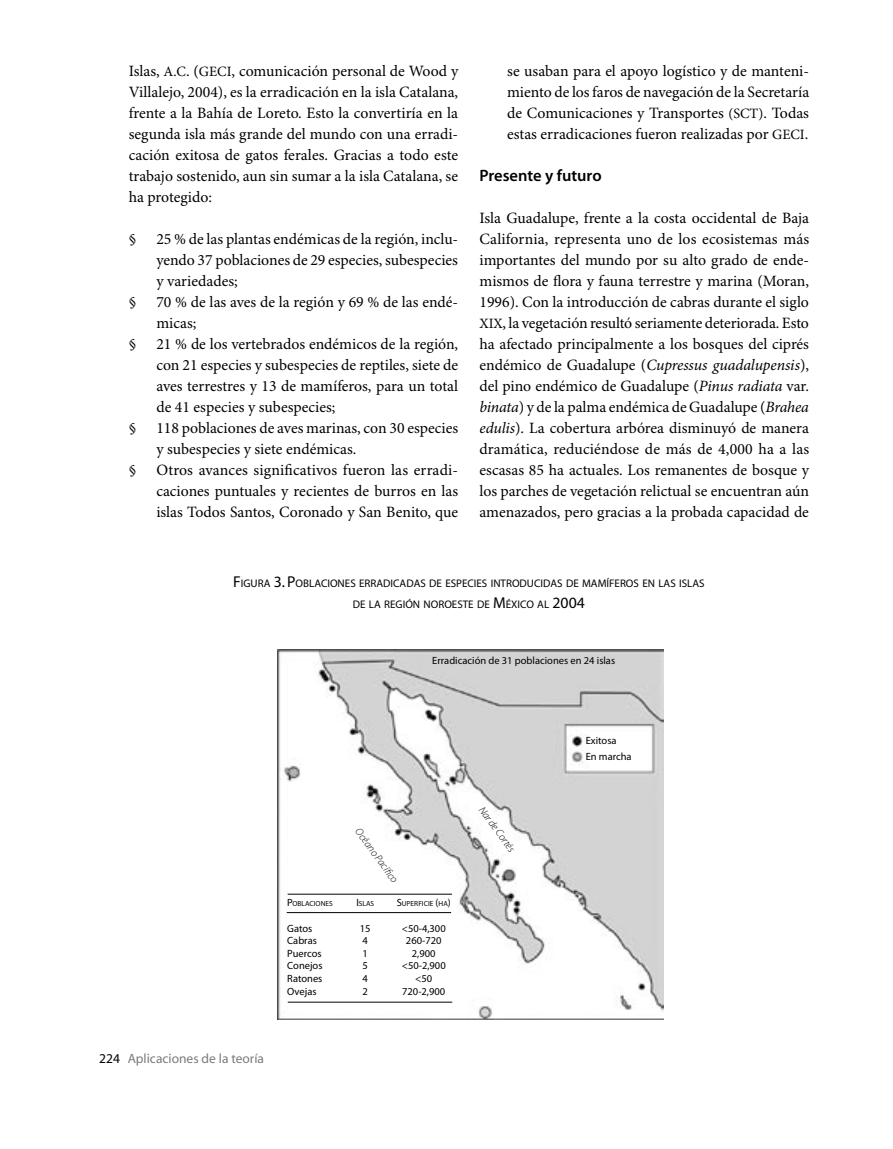
<style>
.page{position:relative;width:893px;height:1149px;background:#fff}
.page>*{position:absolute;margin:0;border:0;box-sizing:border-box;transform-origin:0 0}
.t1{font:600 16.5px "Myriad Pro";color:#000}
.t2{font:15.75px/21px "Minion Pro";color:#000;text-align:justify}
.t3{font:13.5px "Myriad";color:#7c7c7c}
.t4{font:11.1px/21px "Myriad";color:#000;text-align:center}
.t5{font:10.5px/16.5px "Myriad Pro";color:#000}
.t6{font:italic 300 10.5px "Myriad Pro";color:#000}
.t7{font:7.35px "Myriad Pro";color:#000}
.s1{font-size:14.25px}
.s2{font-style:italic}
.s3{font-size:15.75px}
.s4{color:#000}
.s5{font-size:10.5px}
</style>
<div class="page">
<img style="left:277px;top:649px;width:387px;height:369px">
<hr style="left:287px;top:912px;width:164px;height:1px;background:#000">
<hr style="left:288px;top:893px;width:164px;height:1px;background:#000">
<hr style="left:288px;top:1001px;width:164px;height:1px;background:#000">
<p class="t2" style="left:129px;top:61px;width:331px">Islas, <span class="s1">A.C</span>. (<span class="s1">GECI</span>, comunicación personal de Wood y Villalejo, 2004), es la erradicación en la isla Catalana, frente a la Bahía de Loreto. Esto la convertiría en la segunda isla más grande del mundo con una erradi&shy;cación exitosa de gatos ferales. Gracias a todo este trabajo sostenido, aun sin sumar a la isla Catalana, se ha protegido:</p>
<p class="t2" style="left:129px;top:229px;width:9px">§</p>
<p class="t2" style="left:156px;top:229px;width:303px">25 % de las plantas endémicas de la región, inclu&shy;yendo 37 poblaciones de 29 especies, subespecies y variedades;</p>
<p class="t2" style="left:129px;top:292px;width:9px">§</p>
<p class="t2" style="left:156px;top:292px;width:303px">70 % de las aves de la región y 69 % de las endé&shy;micas;</p>
<p class="t2" style="left:129px;top:334px;width:9px">§</p>
<p class="t2" style="left:156px;top:334px;width:303px">21 % de los vertebrados endémicos de la región, con 21 especies y subespecies de reptiles, siete de aves terrestres y 13 de mamíferos, para un total de 41 especies y subespecies;</p>
<p class="t2" style="left:129px;top:418px;width:9px">§</p>
<p class="t2" style="left:156px;top:418px;width:303px">118 poblaciones de aves marinas, con 30 especies y subespecies y siete endémicas.</p>
<p class="t2" style="left:129px;top:460px;width:9px">§</p>
<p class="t2" style="left:156px;top:460px;width:303px">Otros avances significativos fueron las erradi&shy;caciones puntuales y recientes de burros en las islas Todos Santos, Coronado y San Benito, que</p>
<p class="t2" style="left:507px;top:61px;width:304px">se usaban para el apoyo logístico y de manteni&shy;miento de los faros de navegación de la Secretaría de Comunicaciones y Transportes <span class="s1">(SCT)</span>. Todas estas erradicaciones fueron realizadas por <span class="s1">GECI</span>.</p>
<p class="t1" style="left:479px;top:166px;width:124px">Presente y futuro</p>
<p class="t2" style="left:479px;top:208px;width:331px">Isla Guadalupe, frente a la costa occidental de Baja California, representa uno de los ecosistemas más importantes del mundo por su alto grado de ende&shy;mismos de flora y fauna terrestre y marina (Moran, 1996). Con la introducción de cabras durante el siglo <span class="s1">XIX</span>, la vegetación resultó seriamente deteriorada. Esto ha afectado principalmente a los bosques del ciprés endémico de Guadalupe (<span class="s2">Cupressus guadalupensis</span>), del pino endémico de Guadalupe (<span class="s2">Pinus radiata</span> var. <span class="s2">binata</span>) y de la palma endémica de Guadalupe (<span class="s2">Brahea edulis</span>). La cobertura arbórea disminuyó de manera dramática, reduciéndose de más de 4,000 ha a las escasas 85 ha actuales. Los remanentes de bosque y los parches de vegetación relictual se encuentran aún amenazados, pero gracias a la probada capacidad de</p>
<p class="t4" style="left:233px;top:573px;width:473px"><span class="s3">F</span>IGURA <span class="s3">3. P</span>OBLACIONES ERRADICADAS DE ESPECIES INTRODUCIDAS DE MAMÍFEROS EN LAS ISLAS<br>DE LA REGIÓN NOROESTE DE <span class="s3">M</span>ÉXICO AL <span class="s3">2004</span></p>
<p class="t5" style="left:432px;top:652px;width:184px">Erradicación de 31 poblaciones en 24 islas</p>
<p class="t3" style="left:99px;top:1051px;width:166px"><span class="s4">224</span> Aplicaciones de la teoría</p>
<p class="t6" style="left:362px;top:825px;width:66px;rotate:54deg">Océano Pacífico</p>
<p class="t7" style="left:287px;top:899px;width:47px"><span class="s5">P</span>OBLACIONES</p>
<p class="t7" style="left:356px;top:899px;width:19px"><span class="s5">I</span>SLAS</p>
<p class="t7" style="left:397px;top:899px;width:56px"><span class="s5">S</span>UPERFICIE <span class="s5">(</span>HA<span class="s5">)</span></p>
<p class="t5" style="left:287px;top:919px;width:27px">Gatos</p>
<p class="t5" style="left:360px;top:919px;width:12px">15</p>
<p class="t5" style="left:402px;top:919px;width:45px">&lt;50-4,300</p>
<p class="t5" style="left:287px;top:932px;width:31px">Cabras</p>
<p class="t5" style="left:363px;top:932px;width:7px">4</p>
<p class="t5" style="left:406px;top:932px;width:37px">260-720</p>
<p class="t5" style="left:287px;top:944px;width:36px">Puercos</p>
<p class="t5" style="left:363px;top:944px;width:7px">1</p>
<p class="t5" style="left:412px;top:944px;width:25px">2,900</p>
<p class="t5" style="left:287px;top:957px;width:37px">Conejos</p>
<p class="t5" style="left:363px;top:957px;width:7px">5</p>
<p class="t5" style="left:402px;top:957px;width:45px">&lt;50-2,900</p>
<p class="t5" style="left:287px;top:970px;width:37px">Ratones</p>
<p class="t5" style="left:363px;top:970px;width:7px">4</p>
<p class="t5" style="left:415px;top:970px;width:19px">&lt;50</p>
<p class="t5" style="left:287px;top:982px;width:31px">Ovejas</p>
<p class="t5" style="left:363px;top:982px;width:7px">2</p>
<p class="t5" style="left:402px;top:982px;width:45px">720-2,900</p>
<p class="t6" style="left:486px;top:804px;width:55px;rotate:54deg">Nar de Cortés</p>
<p class="t5" style="left:586px;top:732px;width:47px">Exitosa<br>En marcha</p>
</div>
